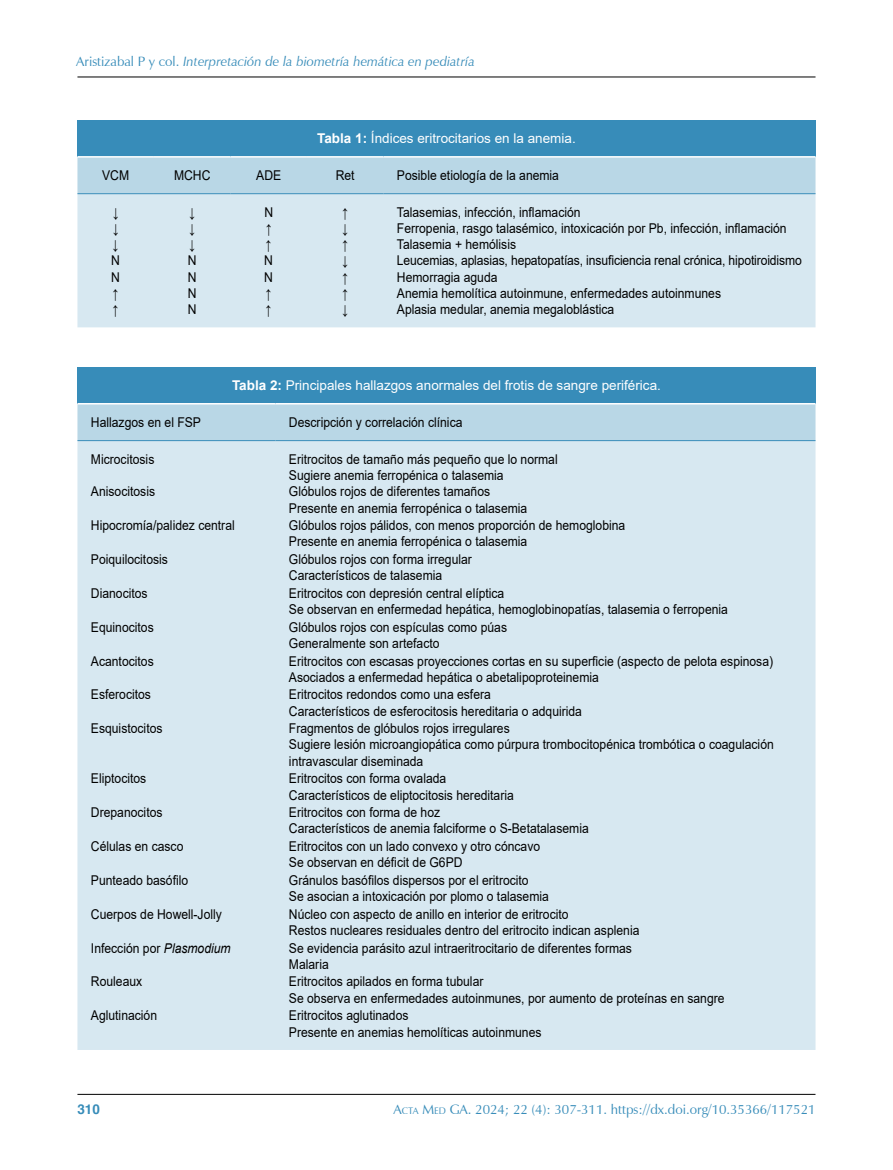
<style>
.page{position:relative;width:893px;height:1170px;background:#fff}
.page>*{position:absolute;margin:0;border:0;box-sizing:border-box;transform-origin:0 0}
.t1{font:13.5px/16.2px "Arial";color:#000;scale:.9 1}
.t2{font:13.5px "Arial";color:#fff}
.t3{font:italic 13.5px "Zapf Humanist 601 BT";color:#378cb9}
.t4{font:13.5px "Zapf Humanist 601 BT";color:#378cb9}
.t5{font:700 13.5px "Helvetica";color:#378cb9}
.s1{font-style:normal}
.s2{font-weight:700}
.s3{font-style:italic}
.s4{font-style:inherit}
.s5{font-size:9.45px}
</style>
<div class="page">
<hr style="left:77px;top:77px;width:738px;height:1px;background:#000">
<hr style="left:77px;top:1093px;width:738px;height:1px;background:#000">
<div style="left:77px;top:120px;width:738px;height:37px;background:#378cb9"></div>
<div style="left:77px;top:158px;width:738px;height:35px;background:#b9d7e6"></div>
<div style="left:77px;top:194px;width:738px;height:133px;background:#d7e8f1"></div>
<hr style="left:77px;top:156px;width:77px;height:2px;background:#fff">
<hr style="left:154px;top:156px;width:76px;height:2px;background:#fff">
<hr style="left:230px;top:156px;width:77px;height:2px;background:#fff">
<hr style="left:307px;top:156px;width:76px;height:2px;background:#fff">
<hr style="left:383px;top:156px;width:432px;height:2px;background:#fff">
<hr style="left:77px;top:193px;width:77px;height:1px;background:#378cb9">
<hr style="left:154px;top:193px;width:76px;height:1px;background:#378cb9">
<hr style="left:230px;top:193px;width:77px;height:1px;background:#378cb9">
<hr style="left:307px;top:193px;width:76px;height:1px;background:#378cb9">
<hr style="left:383px;top:193px;width:432px;height:1px;background:#378cb9">
<div style="left:77px;top:367px;width:738px;height:37px;background:#378cb9"></div>
<div style="left:77px;top:404px;width:738px;height:36px;background:#b9d7e6"></div>
<div style="left:77px;top:441px;width:738px;height:608px;background:#d7e8f1"></div>
<hr style="left:77px;top:403px;width:198px;height:1px;background:#fff">
<hr style="left:275px;top:403px;width:540px;height:1px;background:#fff">
<hr style="left:77px;top:440px;width:198px;height:1px;background:#378cb9">
<hr style="left:275px;top:440px;width:540px;height:1px;background:#378cb9">
<p class="t3" style="left:76px;top:53px;width:400px"><span class="s1">Aristizabal P y col.</span> Interpretación de la biometría hemática en pediatría</p>
<p class="t2" style="left:317px;top:129px;width:260px"><span class="s2">Tabla 1:</span> Índices eritrocitarios en la anemia.</p>
<p class="t1" style="left:102px;top:167px;width:31px">VCM</p>
<p class="t1" style="left:174px;top:167px;width:42px">MCHC</p>
<p class="t1" style="left:256px;top:167px;width:29px">ADE</p>
<p class="t1" style="left:336px;top:167px;width:23px">Ret</p>
<p class="t1" style="left:397px;top:167px;width:182px">Posible etiología de la anemia</p>
<p class="t1" style="left:113px;top:204px;width:8px">↓</p>
<p class="t1" style="left:189px;top:204px;width:8px">↓</p>
<p class="t1" style="left:264px;top:204px;width:11px">N</p>
<p class="t1" style="left:342px;top:204px;width:8px">↑</p>
<p class="t1" style="left:397px;top:204px;width:206px">Talasemias, infección, inflamación</p>
<p class="t1" style="left:113px;top:220px;width:8px">↓</p>
<p class="t1" style="left:189px;top:220px;width:8px">↓</p>
<p class="t1" style="left:266px;top:220px;width:8px">↑</p>
<p class="t1" style="left:342px;top:220px;width:8px">↓</p>
<p class="t1" style="left:397px;top:220px;width:434px">Ferropenia, rasgo talasémico, intoxicación por Pb, infección, inflamación</p>
<p class="t1" style="left:113px;top:236px;width:8px">↓</p>
<p class="t1" style="left:189px;top:236px;width:8px">↓</p>
<p class="t1" style="left:266px;top:236px;width:8px">↑</p>
<p class="t1" style="left:342px;top:236px;width:8px">↑</p>
<p class="t1" style="left:397px;top:236px;width:134px">Talasemia + hemólisis</p>
<p class="t1" style="left:111px;top:252px;width:11px">N</p>
<p class="t1" style="left:188px;top:252px;width:11px">N</p>
<p class="t1" style="left:264px;top:252px;width:11px">N</p>
<p class="t1" style="left:342px;top:252px;width:8px">↓</p>
<p class="t1" style="left:397px;top:252px;width:451px">Leucemias, aplasias, hepatopatías, insuficiencia renal crónica, hipotiroidismo</p>
<p class="t1" style="left:111px;top:269px;width:11px">N</p>
<p class="t1" style="left:188px;top:269px;width:11px">N</p>
<p class="t1" style="left:264px;top:269px;width:11px">N</p>
<p class="t1" style="left:342px;top:269px;width:8px">↑</p>
<p class="t1" style="left:397px;top:269px;width:113px">Hemorragia aguda</p>
<p class="t1" style="left:113px;top:285px;width:8px">↑</p>
<p class="t1" style="left:188px;top:285px;width:11px">N</p>
<p class="t1" style="left:266px;top:285px;width:8px">↑</p>
<p class="t1" style="left:342px;top:285px;width:8px">↑</p>
<p class="t1" style="left:397px;top:285px;width:362px">Anemia hemolítica autoinmune, enfermedades autoinmunes</p>
<p class="t1" style="left:113px;top:301px;width:8px">↑</p>
<p class="t1" style="left:188px;top:301px;width:11px">N</p>
<p class="t1" style="left:266px;top:301px;width:8px">↑</p>
<p class="t1" style="left:342px;top:301px;width:8px">↓</p>
<p class="t1" style="left:397px;top:301px;width:243px">Aplasia medular, anemia megaloblástica</p>
<p class="t2" style="left:232px;top:376px;width:430px"><span class="s2">Tabla 2:</span> Principales hallazgos anormales del frotis de sangre periférica.</p>
<p class="t1" style="left:91px;top:414px;width:124px">Hallazgos en el FSP</p>
<p class="t1" style="left:289px;top:414px;width:194px">Descripción y correlación clínica</p>
<p class="t1" style="left:91px;top:451px;width:72px">Microcitosis</p>
<p class="t1" style="left:289px;top:451px;width:300px">Eritrocitos de tamaño más pequeño que lo normal<br>Sugiere anemia ferropénica o talasemia</p>
<p class="t1" style="left:91px;top:483px;width:73px">Anisocitosis</p>
<p class="t1" style="left:289px;top:483px;width:266px">Glóbulos rojos de diferentes tamaños<br>Presente en anemia ferropénica o talasemia</p>
<p class="t1" style="left:91px;top:517px;width:161px">Hipocromía/palidez central</p>
<p class="t1" style="left:289px;top:517px;width:375px">Glóbulos rojos pálidos, con menos proporción de hemoglobina<br>Presente en anemia ferropénica o talasemia</p>
<p class="t1" style="left:91px;top:551px;width:87px">Poiquilocitosis</p>
<p class="t1" style="left:289px;top:551px;width:205px">Glóbulos rojos con forma irregular<br>Característicos de talasemia</p>
<p class="t1" style="left:91px;top:585px;width:65px">Dianocitos</p>
<p class="t1" style="left:289px;top:585px;width:489px">Eritrocitos con depresión central elíptica<br>Se observan en enfermedad hepática, hemoglobinopatías, talasemia o ferropenia</p>
<p class="t1" style="left:91px;top:618px;width:71px">Equinocitos</p>
<p class="t1" style="left:289px;top:618px;width:244px">Glóbulos rojos con espículas como púas<br>Generalmente son artefacto</p>
<p class="t1" style="left:91px;top:652px;width:71px">Acantocitos</p>
<p class="t1" style="left:289px;top:652px;width:539px">Eritrocitos con escasas proyecciones cortas en su superficie (aspecto de pelota espinosa)<br>Asociados a enfermedad hepática o abetalipoproteinemia</p>
<p class="t1" style="left:91px;top:686px;width:68px">Esferocitos</p>
<p class="t1" style="left:289px;top:686px;width:327px">Eritrocitos redondos como una esfera<br>Característicos de esferocitosis hereditaria o adquirida</p>
<p class="t1" style="left:91px;top:720px;width:81px">Esquistocitos</p>
<p class="t1" style="left:289px;top:720px;width:540px">Fragmentos de glóbulos rojos irregulares<br>Sugiere lesión microangiopática como púrpura trombocitopénica trombótica o coagulación intravascular diseminada</p>
<p class="t1" style="left:91px;top:770px;width:63px">Eliptocitos</p>
<p class="t1" style="left:289px;top:770px;width:251px">Eritrocitos con forma ovalada<br>Característicos de eliptocitosis hereditaria</p>
<p class="t1" style="left:91px;top:804px;width:81px">Drepanocitos</p>
<p class="t1" style="left:289px;top:804px;width:335px">Eritrocitos con forma de hoz<br>Característicos de anemia falciforme o S-Betatalasemia</p>
<p class="t1" style="left:91px;top:838px;width:104px">Células en casco</p>
<p class="t1" style="left:289px;top:838px;width:281px">Eritrocitos con un lado convexo y otro cóncavo<br>Se observan en déficit de G6PD</p>
<p class="t1" style="left:91px;top:871px;width:110px">Punteado basófilo</p>
<p class="t1" style="left:289px;top:871px;width:290px">Gránulos basófilos dispersos por el eritrocito<br>Se asocian a intoxicación por plomo o talasemia</p>
<p class="t1" style="left:91px;top:905px;width:147px">Cuerpos de Howell-Jolly</p>
<p class="t1" style="left:289px;top:905px;width:391px">Núcleo con aspecto de anillo en interior de eritrocito<br>Restos nucleares residuales dentro del eritrocito indican asplenia</p>
<p class="t1" style="left:91px;top:939px;width:157px">Infección por <span class="s3">Plasmodium</span></p>
<p class="t1" style="left:289px;top:939px;width:383px">Se evidencia parásito azul intraeritrocitario de diferentes formas<br>Malaria</p>
<p class="t1" style="left:91px;top:973px;width:59px">Rouleaux</p>
<p class="t1" style="left:289px;top:973px;width:486px">Eritrocitos apilados en forma tubular<br>Se observa en enfermedades autoinmunes, por aumento de proteínas en sangre</p>
<p class="t1" style="left:91px;top:1007px;width:75px">Aglutinación</p>
<p class="t1" style="left:289px;top:1007px;width:282px">Eritrocitos aglutinados<br>Presente en anemias hemolíticas autoinmunes</p>
<p class="t5" style="left:77px;top:1097px;width:24px">310</p>
<p class="t4" style="left:394px;top:1101px;width:423px"><span class="s4">A</span><span class="s5">CTA</span> <span class="s4">M</span><span class="s5">ED</span> <span class="s4">GA. 2024; 22 (4): 307-311.</span> https://dx.doi.org/10.35366/117521</p>
</div>
